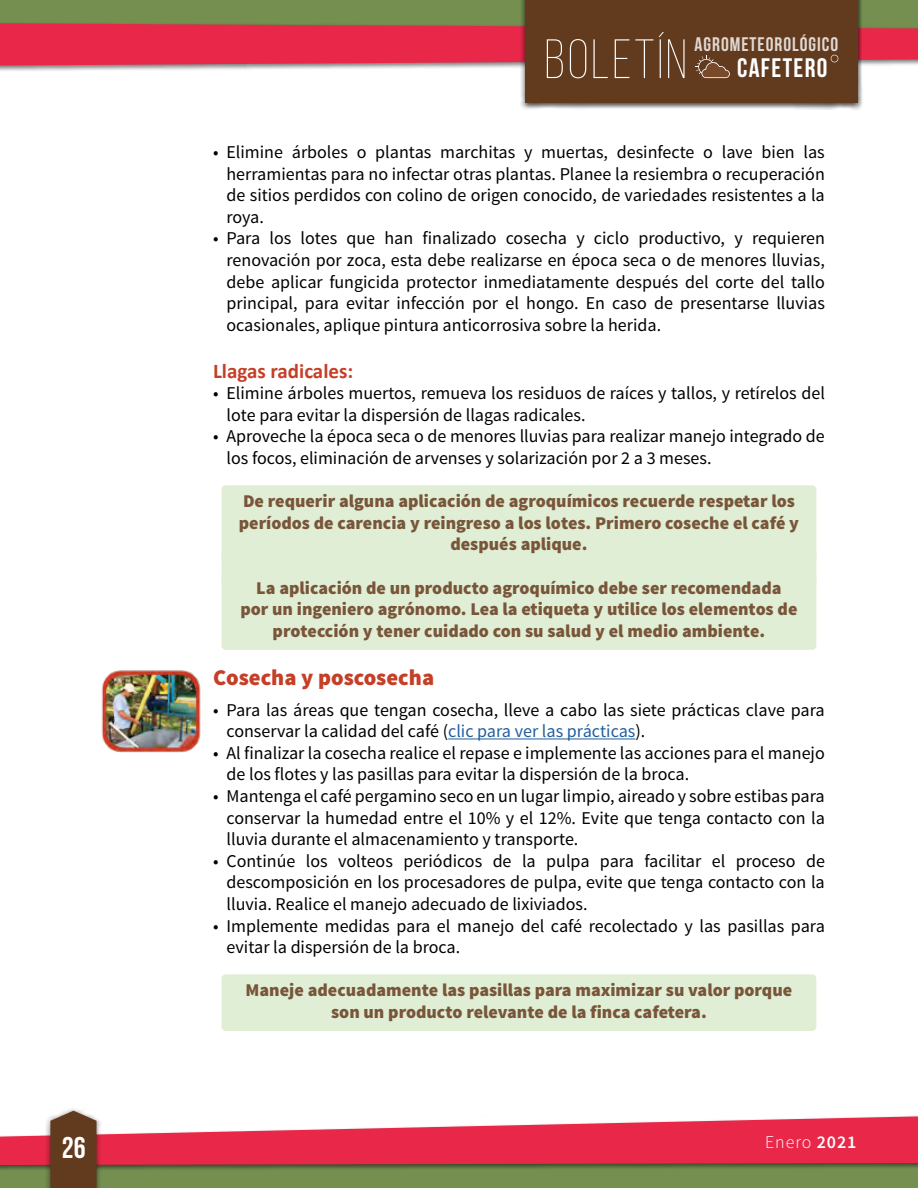
<style>
.page{position:relative;width:918px;height:1188px;background:#fff}
.page>*{position:absolute;margin:0;border:0;box-sizing:border-box;transform-origin:0 0}
.t1{font:300 55.35px "Bebas Neue";letter-spacing:.05em;color:#fff}
.t2{font:30px "Bebas Neue";color:#fff}
.t3{font:26.85px "Bebas Neue";letter-spacing:.05em;color:#fff}
.t4{font:900 22.5px "Source Sans Pro";color:#c53f27}
.t5{font:700 21px "Calibri";color:#c53f27}
.t6{font:19.65px "Bebas Neue";letter-spacing:.05em;color:#fff}
.t7{font:18px/21.6px "Source Sans Pro";color:#000}
.t8{font:900 18px/21.6px "Source Sans Pro";color:#79553a;text-align:center}
.t9{font:300 18px "Source Sans Pro";letter-spacing:.05em;color:#fff}
.s1{color:#215e9e}
.s2{font-weight:600}
</style>
<div class="page">
<div style="left:0;top:1143px;width:918px;height:45px;background:#758f50"></div>
<div style="left:0;top:0;width:918px;height:55px;background:#758f50"></div>
<div style="left:0;top:1115px;width:918px;height:56px;background:#000;opacity:.5"></div>
<svg style="left:0;top:1116px;width:918px;height:49px;fill:#e92849"></svg>
<div style="left:520px;top:0;width:343px;height:110px;background:#000;opacity:.75"></div>
<div style="left:526px;top:0;width:332px;height:103px;background:#623a1d"></div>
<svg style="left:0;top:23px;width:918px;height:55px"></svg>
<div style="left:45px;top:1107px;width:57px;height:81px;background:#000;opacity:.5"></div>
<svg style="left:50px;top:1111px;width:47px;height:77px;background:#6b452a"></svg>
<div style="left:222px;top:485px;width:594px;height:78px;background:#dfeed4;border-radius:4px"></div>
<div style="left:222px;top:550px;width:594px;height:35px;background:#dfeed4;border-radius:4px"></div>
<div style="left:222px;top:572px;width:594px;height:78px;background:#dfeed4;border-radius:4px"></div>
<hr style="left:448px;top:739px;width:187px;height:1px;background:#215e9e">
<div style="left:222px;top:974px;width:594px;height:57px;background:#dfeed4;border-radius:4px"></div>
<img style="left:101px;top:670px;width:100px;height:83px">
<h1 class="t1" style="left:545px;top:30px;width:144px">BOLETÍN</h1>
<p class="t6" style="left:695px;top:34px;width:145px">AGROMETEOROLÓGICO</p>
<h3 class="t3" style="left:737px;top:53px;width:92px">CAFETERO</h3>
<p class="t7" style="left:227px;top:142px;width:600px;text-align:justify;text-indent:-14px">• Elimine árboles o plantas marchitas y muertas, desinfecte o lave bien las herramientas para no infectar otras plantas. Planee la resiembra o recuperación de sitios perdidos con colino de origen conocido, de variedades resistentes a la roya.</p>
<p class="t7" style="left:227px;top:228px;width:600px;text-align:justify;text-indent:-14px">• Para los lotes que han finalizado cosecha y ciclo productivo, y requieren renovación por zoca, esta debe realizarse en época seca o de menores lluvias, debe aplicar fungicida protector inmediatamente después del corte del tallo principal, para evitar infección por el hongo. En caso de presentarse lluvias ocasionales, aplique pintura anticorrosiva sobre la herida.</p>
<p class="t5" style="left:213px;top:357px;width:142px">Llagas radicales:</p>
<p class="t7" style="left:227px;top:383px;width:600px;text-indent:-14px">• Elimine árboles muertos, remueva los residuos de raíces y tallos, y retírelos del lote para evitar la dispersión de llagas radicales.</p>
<p class="t7" style="left:227px;top:426px;width:600px;text-indent:-14px">• Aproveche la época seca o de menores lluvias para realizar manejo integrado de los focos, eliminación de arvenses y solarización por 2 a 3 meses.</p>
<p class="t8" style="left:239px;top:491px;width:562px">De requerir alguna aplicación de agroquímicos recuerde respetar los períodos de carencia y reingreso a los lotes. Primero coseche el café y después aplique.</p>
<p class="t8" style="left:240px;top:578px;width:559px">La aplicación de un producto agroquímico debe ser recomendada por un ingeniero agrónomo. Lea la etiqueta y utilice los elementos de protección y tener cuidado con su salud y el medio ambiente.</p>
<p class="t4" style="left:213px;top:663px;width:223px">Cosecha y poscosecha</p>
<p class="t7" style="left:227px;top:699px;width:600px;text-indent:-14px">• Para las áreas que tengan cosecha, lleve a cabo las siete prácticas clave para conservar la calidad del café (<span class="s1">clic para ver las prácticas</span>).</p>
<p class="t7" style="left:227px;top:742px;width:600px;text-indent:-14px">• Al finalizar la cosecha realice el repase e implemente las acciones para el manejo de los flotes y las pasillas para evitar la dispersión de la broca.</p>
<p class="t7" style="left:227px;top:786px;width:600px;text-align:justify;text-indent:-14px">• Mantenga el café pergamino seco en un lugar limpio, aireado y sobre estibas para conservar la humedad entre el 10% y el 12%. Evite que tenga contacto con la lluvia durante el almacenamiento y transporte.</p>
<p class="t7" style="left:227px;top:850px;width:600px;text-align:justify;text-indent:-14px">• Continúe los volteos periódicos de la pulpa para facilitar el proceso de descomposición en los procesadores de pulpa, evite que tenga contacto con la lluvia. Realice el manejo adecuado de lixiviados.</p>
<p class="t7" style="left:227px;top:915px;width:600px;text-indent:-14px">• Implemente medidas para el manejo del café recolectado y las pasillas para evitar la dispersión de la broca.</p>
<p class="t8" style="left:246px;top:980px;width:548px">Maneje adecuadamente las pasillas para maximizar su valor porque son un producto relevante de la finca cafetera.</p>
<h2 class="t2" style="left:62px;top:1131px;width:25px">26</h2>
<p class="t9" style="left:765px;top:1131px;width:93px">Enero <span class="s2">2021</span></p>
</div>
